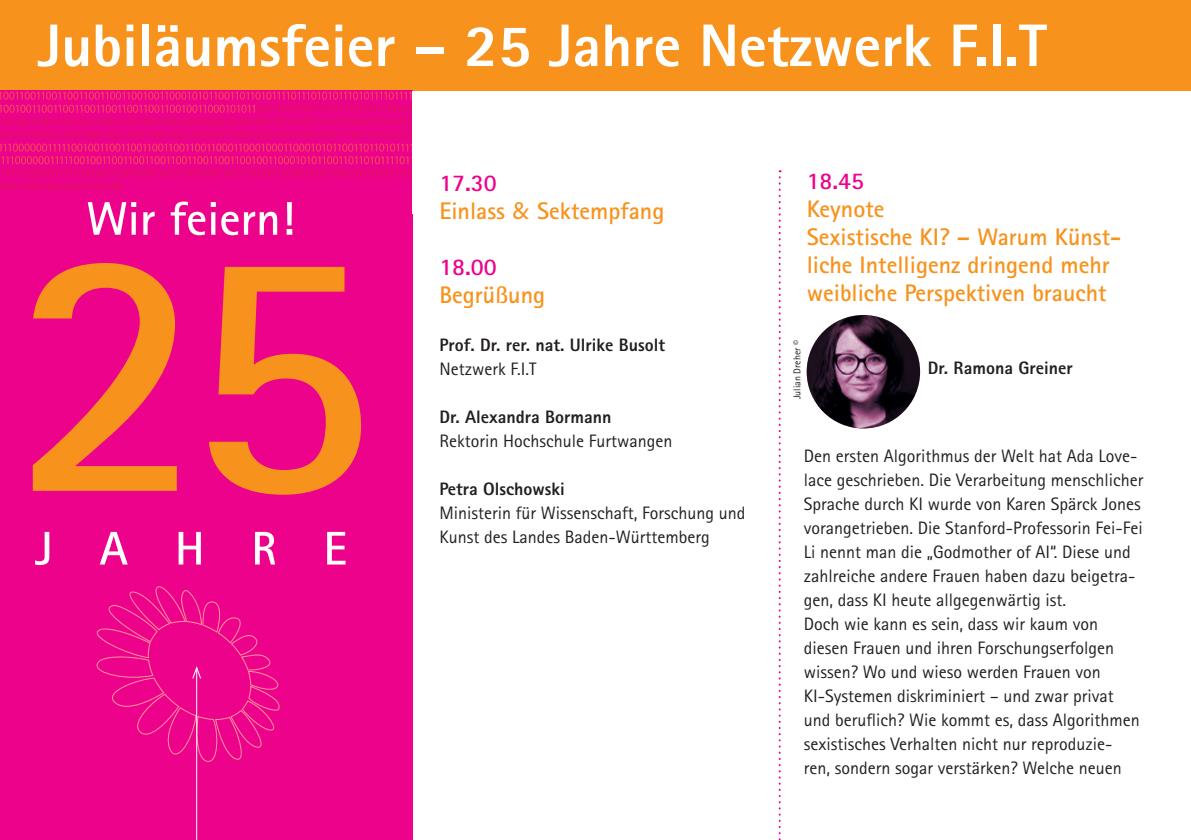
<style>
.page{position:relative;width:1191px;height:840px;background:#fff}
.page>*{position:absolute;margin:0;border:0;box-sizing:border-box;transform-origin:0 0}
.t1{font:800 60px "Rotis Sans Serif";color:#fff}
.t2{font:700 24px/28px "Rotis Sans Serif";color:#f7931d}
.t3{font:700 24px "Rotis Sans Serif";color:#ed028c}
.t4{font:18px/24px "Rotis Sans Serif";color:#231f20}
.t5{font:800 18px "Rotis Sans Serif";color:#231f20}
.t6{font:10px "Rotis Sans Serif";color:#231f20}
.s1{color:#ed028c}
.s2{font-family:"Acumin Variable Concept";font-weight:400}
</style>
<div class="page">
<svg style="left:778px;top:170px;width:2px;height:670px"></svg>
<div style="left:0;top:0;width:1191px;height:91px;background:#f7931d"></div>
<svg style="left:806px;top:315px;width:114px;height:113px;background:#462f41"></svg>
<svg style="left:0;top:92px;width:413px;height:748px;background:#ee1581"></svg>
<h1 class="t1" style="left:38px;top:7px;width:1010px">Jubiläumsfeier – 25 Jahre Netzwerk F.I.T</h1>
<h2 class="t2" style="left:439px;top:168px;width:226px"><span class="s1">17.30<br></span>Einlass <span class="s2">&amp;</span> Sektempfang</h2>
<h2 class="t3" style="left:439px;top:252px;width:59px">18.00</h2>
<h2 class="t2" style="left:439px;top:280px;width:107px">Begrüßung</h2>
<p class="t5" style="left:439px;top:333px;width:227px">Prof. Dr. rer. nat. Ulrike Busolt</p>
<p class="t4" style="left:439px;top:357px;width:98px">Netzwerk F.I.T</p>
<p class="t5" style="left:439px;top:405px;width:173px">Dr. Alexandra Bormann</p>
<p class="t4" style="left:439px;top:429px;width:234px">Rektorin Hochschule Furtwangen</p>
<p class="t5" style="left:439px;top:477px;width:127px">Petra Olschowski</p>
<p class="t4" style="left:439px;top:501px;width:307px">Ministerin für Wissenschaft, Forschung und<br>Kunst des Landes Baden-Württemberg</p>
<h2 class="t3" style="left:806px;top:166px;width:59px">18.45</h2>
<h2 class="t2" style="left:806px;top:194px;width:316px">Keynote<br>Sexistische KI? – Warum Künst&shy;liche Intelligenz dringend mehr weibliche Perspektiven braucht</h2>
<p class="t6" style="left:791px;top:399px;width:61px;rotate:-90deg">Julian Dreher ©</p>
<p class="t5" style="left:928px;top:356px;width:146px">Dr. Ramona Greiner</p>
<p class="t4" style="left:804px;top:443px;width:341px">Den ersten Algorithmus der Welt hat Ada Love&shy;lace geschrieben. Die Verarbeitung menschlicher Sprache durch KI wurde von Karen Spärck Jones vorangetrieben. Die Stanford-Professorin Fei-Fei Li nennt man die „Godmother of AI“. Diese und zahlreiche andere Frauen haben dazu beigetra&shy;gen, dass KI heute allgegenwärtig ist.<br>Doch wie kann es sein, dass wir kaum von diesen Frauen und ihren Forschungserfolgen wissen? Wo und wieso werden Frauen von KI-Systemen diskriminiert – und zwar privat und beruflich? Wie kommt es, dass Algorithmen sexistisches Verhalten nicht nur reproduzie-<br>ren, sondern sogar verstärken? Welche neuen</p>
</div>
